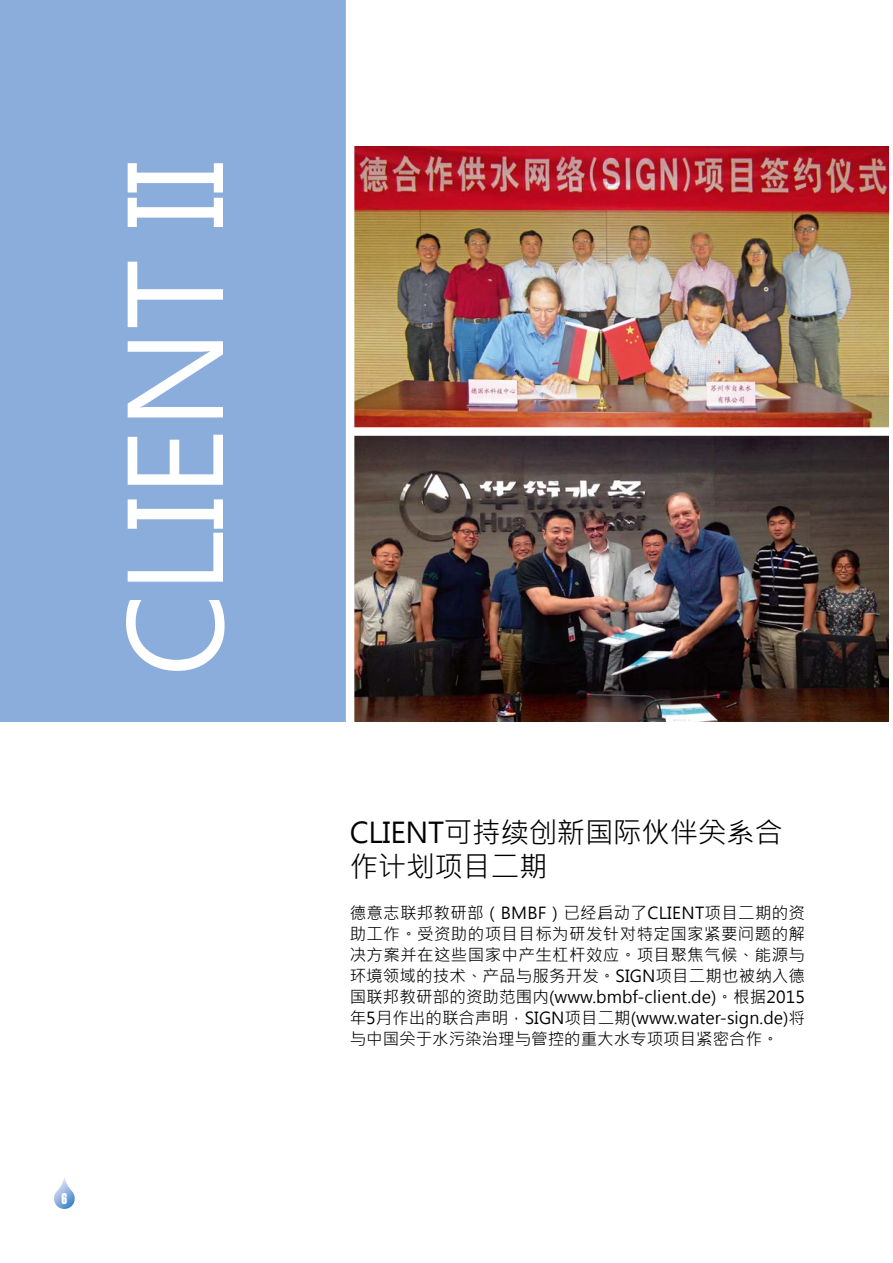
<style>
.page{position:relative;width:893px;height:1263px;background:#fff}
.page>*{position:absolute;margin:0;border:0;box-sizing:border-box;transform-origin:0 0}
.t1{font:126px "Microsoft Jheng Hei";letter-spacing:-.01em;color:#fff}
.t2{font:28.5px/34.2px "Microsoft Jheng Hei";letter-spacing:-.01em;color:#000}
.t3{font:16.5px/21px "Microsoft Jheng Hei";color:#000;text-align:justify}
.t4{font:15px "Swiss 911 BT Extra Compressed";color:#fff}
</style>
<div class="page">
<img style="left:354px;top:147px;width:535px;height:280px">
<div style="left:0;top:0;width:350px;height:722px;background:#8aaddc"></div>
<img style="left:354px;top:436px;width:535px;height:286px">
<div style="left:346px;top:0;width:8px;height:757px;background:#fff"></div>
<svg style="left:54px;top:1178px;width:21px;height:31px"></svg>
<h1 class="t1" style="left:98px;top:677px;width:519px;rotate:-90deg">CLIENT II</h1>
<p class="t4" style="left:62px;top:1190px;width:7px">6</p>
<h2 class="t2" style="left:350px;top:815px;width:435px">CLIENT可持续创新国际伙伴关系合作计划项目二期</h2>
<p class="t3" style="left:350px;top:902px;width:457px">德意志联邦教研部（BMBF）已经启动了CLIENT项目二期的资助工作。受资助的项目目标为研发针对特定国家紧要问题的解决方案并在这些国家中产生杠杆效应。项目聚焦气候、能源与环境领域的技术、产品与服务开发。SIGN项目二期也被纳入德国联邦教研部的资助范围内(www.bmbf-client.de)。根据2015年5月作出的联合声明，SIGN项目二期(www.water-sign.de)将与中国关于水污染治理与管控的重大水专项项目紧密合作。</p>
</div>
